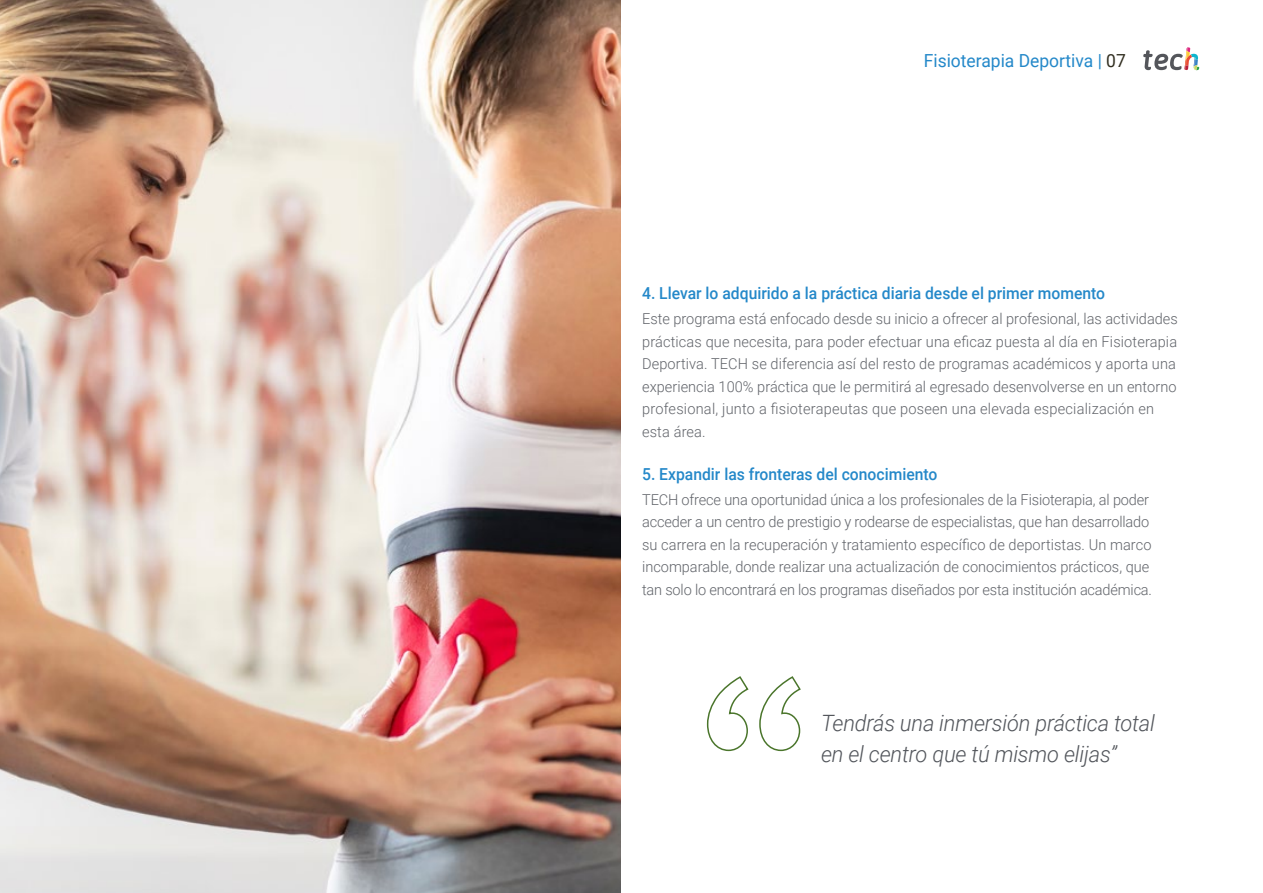
<style>
.page{position:relative;width:1263px;height:893px;background:#fff}
.page>*{position:absolute;margin:0;border:0;box-sizing:border-box;transform-origin:0 0}
.t1{font:italic 300 22.5px/31.5px "Roboto";letter-spacing:-.01em;color:#52555b}
.t2{font:18px "Roboto";color:#2488c9}
.t3{font:500 16.5px "Roboto";color:#2488c9;scale:.95 1}
.t4{font:300 15px/22.5px "Roboto";color:#61646a}
.s1{color:#2289cb}
.s2{color:#312e20}
</style>
<div class="page">
<svg style="left:706px;top:676px;width:95px;height:76px"></svg>
<img style="left:0;top:0;width:621px;height:893px">
<svg style="left:1143px;top:47px;width:56px;height:24px"></svg>
<p class="t2" style="left:924px;top:48px;width:204px">Fisioterapia Deportiv<span class="s1">a</span> | <span class="s2">07</span></p>
<p class="t3" style="left:642px;top:282px;width:489px">4. Llevar lo adquirido a la práctica diaria desde el primer momento</p>
<p class="t4" style="left:642px;top:307px;width:537px">Este programa está enfocado desde su inicio a ofrecer al profesional, las actividades prácticas que necesita, para poder efectuar una eficaz puesta al día en Fisioterapia Deportiva. TECH se diferencia así del resto de programas académicos y aporta una experiencia 100% práctica que le permitirá al egresado desenvolverse en un entorno profesional, junto a fisioterapeutas que poseen una elevada especialización en esta área.</p>
<p class="t3" style="left:642px;top:463px;width:312px">5. Expandir las fronteras del conocimiento</p>
<p class="t4" style="left:642px;top:488px;width:511px">TECH ofrece una oportunidad única a los profesionales de la Fisioterapia, al poder acceder a un centro de prestigio y rodearse de especialistas, que han desarrollado su carrera en la recuperación y tratamiento específico de deportistas. Un marco incomparable, donde realizar una actualización de conocimientos prácticos, que tan solo lo encontrará en los programas diseñados por esta institución académica.</p>
<h1 class="t1" style="left:821px;top:706px;width:335px">Tendrás una inmersión práctica total en el centro que tú mismo elijas”</h1>
</div>
